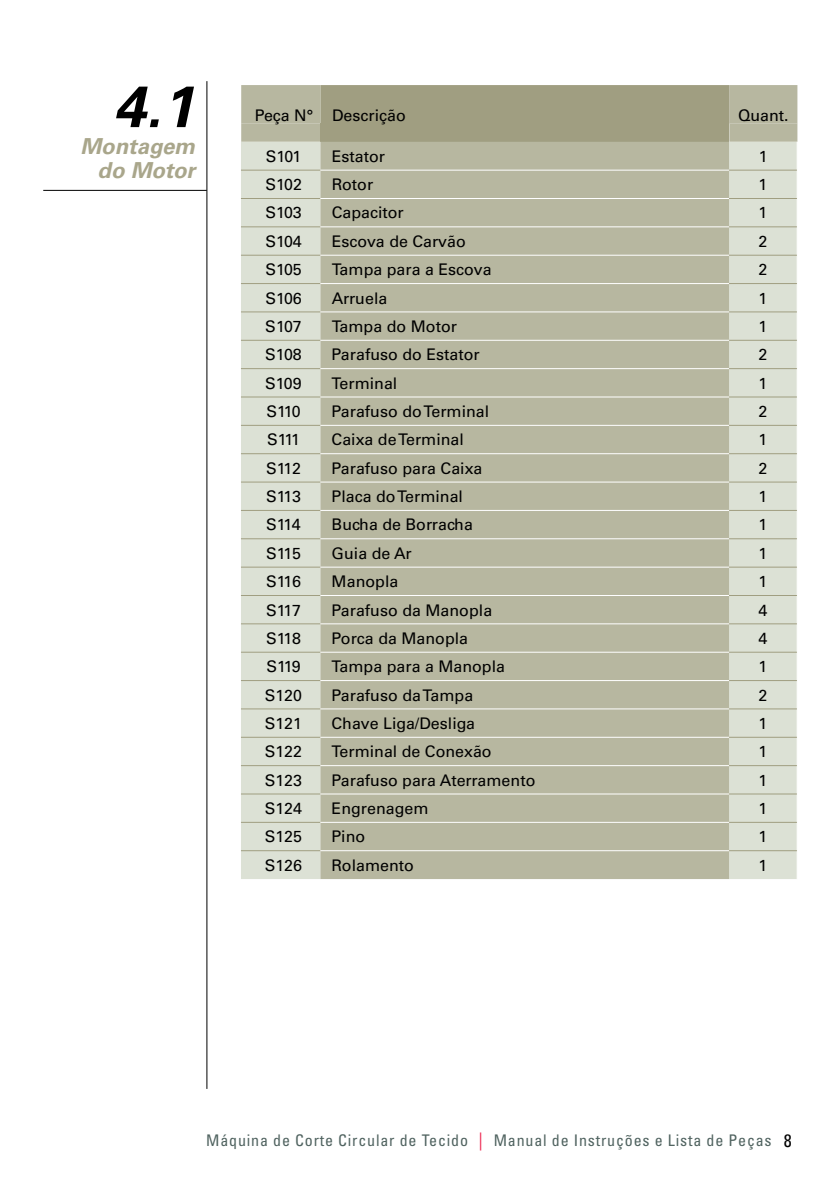
<style>
.page{position:relative;width:840px;height:1191px;background:#fff}
.page>*{position:absolute;margin:0;border:0;box-sizing:border-box;transform-origin:0 0}
.t1{font:italic 700 58px "Univers LT Std";color:#000}
.t2{font:italic 700 22px/24px "Univers LT Std";color:#a9a68b;text-align:right}
.t3{font:16px "Univers LT Std";color:#000}
.t4{font:condensed 16px "Univers LT Std";letter-spacing:.05em;color:#506360}
.s1{font-size:18px;color:#ed2951}
.s2{font-size:18px;color:#000}
</style>
<div class="page">
<svg style="left:241px;top:85px;width:556px;height:794px;background:#bfc0ab"></svg>
<hr style="left:241px;top:170px;width:79px;height:1px;background:#a09e81">
<hr style="left:241px;top:198px;width:79px;height:1px;background:#a09e81">
<hr style="left:241px;top:226px;width:79px;height:1px;background:#a09e81">
<hr style="left:241px;top:255px;width:79px;height:1px;background:#a09e81">
<hr style="left:241px;top:283px;width:79px;height:1px;background:#a09e81">
<hr style="left:241px;top:311px;width:79px;height:1px;background:#a09e81">
<hr style="left:241px;top:340px;width:79px;height:1px;background:#a09e81">
<hr style="left:241px;top:368px;width:79px;height:1px;background:#a09e81">
<hr style="left:241px;top:397px;width:79px;height:1px;background:#a09e81">
<hr style="left:241px;top:425px;width:79px;height:1px;background:#a09e81">
<hr style="left:241px;top:453px;width:79px;height:1px;background:#a09e81">
<hr style="left:241px;top:482px;width:79px;height:1px;background:#a09e81">
<hr style="left:241px;top:510px;width:79px;height:1px;background:#a09e81">
<hr style="left:241px;top:538px;width:79px;height:1px;background:#a09e81">
<hr style="left:241px;top:567px;width:79px;height:1px;background:#a09e81">
<hr style="left:241px;top:595px;width:79px;height:1px;background:#a09e81">
<hr style="left:241px;top:623px;width:79px;height:1px;background:#a09e81">
<hr style="left:241px;top:652px;width:79px;height:1px;background:#a09e81">
<hr style="left:241px;top:680px;width:79px;height:1px;background:#a09e81">
<hr style="left:241px;top:708px;width:79px;height:1px;background:#a09e81">
<hr style="left:241px;top:737px;width:79px;height:1px;background:#a09e81">
<hr style="left:241px;top:765px;width:79px;height:1px;background:#a09e81">
<hr style="left:241px;top:793px;width:79px;height:1px;background:#a09e81">
<hr style="left:241px;top:822px;width:79px;height:1px;background:#a09e81">
<hr style="left:241px;top:850px;width:79px;height:1px;background:#a09e81">
<hr style="left:320px;top:170px;width:408px;height:1px;background:#fff">
<hr style="left:320px;top:198px;width:408px;height:1px;background:#fff">
<hr style="left:320px;top:226px;width:408px;height:1px;background:#fff">
<hr style="left:320px;top:255px;width:408px;height:1px;background:#fff">
<hr style="left:320px;top:283px;width:408px;height:1px;background:#fff">
<hr style="left:320px;top:311px;width:408px;height:1px;background:#fff">
<hr style="left:320px;top:340px;width:408px;height:1px;background:#fff">
<hr style="left:320px;top:368px;width:408px;height:1px;background:#fff">
<hr style="left:320px;top:397px;width:408px;height:1px;background:#fff">
<hr style="left:320px;top:425px;width:408px;height:1px;background:#fff">
<hr style="left:320px;top:453px;width:408px;height:1px;background:#fff">
<hr style="left:320px;top:482px;width:408px;height:1px;background:#fff">
<hr style="left:320px;top:510px;width:408px;height:1px;background:#fff">
<hr style="left:320px;top:538px;width:408px;height:1px;background:#fff">
<hr style="left:320px;top:567px;width:408px;height:1px;background:#fff">
<hr style="left:320px;top:595px;width:408px;height:1px;background:#fff">
<hr style="left:320px;top:623px;width:408px;height:1px;background:#fff">
<hr style="left:320px;top:652px;width:408px;height:1px;background:#fff">
<hr style="left:320px;top:680px;width:408px;height:1px;background:#fff">
<hr style="left:320px;top:708px;width:408px;height:1px;background:#fff">
<hr style="left:320px;top:737px;width:408px;height:1px;background:#fff">
<hr style="left:320px;top:765px;width:408px;height:1px;background:#fff">
<hr style="left:320px;top:793px;width:408px;height:1px;background:#fff">
<hr style="left:320px;top:822px;width:408px;height:1px;background:#fff">
<hr style="left:320px;top:850px;width:408px;height:1px;background:#fff">
<hr style="left:728px;top:170px;width:68px;height:1px;background:#a09e81">
<hr style="left:728px;top:198px;width:68px;height:1px;background:#a09e81">
<hr style="left:728px;top:226px;width:68px;height:1px;background:#a09e81">
<hr style="left:728px;top:255px;width:68px;height:1px;background:#a09e81">
<hr style="left:728px;top:283px;width:68px;height:1px;background:#a09e81">
<hr style="left:728px;top:311px;width:68px;height:1px;background:#a09e81">
<hr style="left:728px;top:340px;width:68px;height:1px;background:#a09e81">
<hr style="left:728px;top:368px;width:68px;height:1px;background:#a09e81">
<hr style="left:728px;top:397px;width:68px;height:1px;background:#a09e81">
<hr style="left:728px;top:425px;width:68px;height:1px;background:#a09e81">
<hr style="left:728px;top:453px;width:68px;height:1px;background:#a09e81">
<hr style="left:728px;top:482px;width:68px;height:1px;background:#a09e81">
<hr style="left:728px;top:510px;width:68px;height:1px;background:#a09e81">
<hr style="left:728px;top:538px;width:68px;height:1px;background:#a09e81">
<hr style="left:728px;top:567px;width:68px;height:1px;background:#a09e81">
<hr style="left:728px;top:595px;width:68px;height:1px;background:#a09e81">
<hr style="left:728px;top:623px;width:68px;height:1px;background:#a09e81">
<hr style="left:728px;top:652px;width:68px;height:1px;background:#a09e81">
<hr style="left:728px;top:680px;width:68px;height:1px;background:#a09e81">
<hr style="left:728px;top:708px;width:68px;height:1px;background:#a09e81">
<hr style="left:728px;top:737px;width:68px;height:1px;background:#a09e81">
<hr style="left:728px;top:765px;width:68px;height:1px;background:#a09e81">
<hr style="left:728px;top:793px;width:68px;height:1px;background:#a09e81">
<hr style="left:728px;top:822px;width:68px;height:1px;background:#a09e81">
<hr style="left:728px;top:850px;width:68px;height:1px;background:#a09e81">
<hr style="left:43px;top:190px;width:164px;height:1px;background:#000">
<hr style="left:206px;top:81px;width:1px;height:1008px;background:#000">
<h1 class="t1" style="left:113px;top:73px;width:82px">4.1</h1>
<h2 class="t2" style="left:80px;top:135px;width:116px">Montagem do Motor</h2>
<p class="t3" style="left:254px;top:105px;width:153px">Peça N° Descrição</p>
<p class="t3" style="left:737px;top:105px;width:52px">Quant.</p>
<p class="t3" style="left:266px;top:146px;width:37px">S101</p>
<p class="t3" style="left:331px;top:146px;width:55px">Estator</p>
<p class="t3" style="left:758px;top:146px;width:10px">1</p>
<p class="t3" style="left:265px;top:175px;width:38px">S102</p>
<p class="t3" style="left:331px;top:175px;width:43px">Rotor</p>
<p class="t3" style="left:758px;top:175px;width:10px">1</p>
<p class="t3" style="left:265px;top:203px;width:38px">S103</p>
<p class="t3" style="left:331px;top:203px;width:74px">Capacitor</p>
<p class="t3" style="left:758px;top:203px;width:10px">1</p>
<p class="t3" style="left:265px;top:232px;width:38px">S104</p>
<p class="t3" style="left:331px;top:232px;width:136px">Escova de Carvão</p>
<p class="t3" style="left:758px;top:232px;width:10px">2</p>
<p class="t3" style="left:265px;top:260px;width:38px">S105</p>
<p class="t3" style="left:331px;top:260px;width:161px">Tampa para a Escova</p>
<p class="t3" style="left:758px;top:260px;width:10px">2</p>
<p class="t3" style="left:265px;top:288px;width:38px">S106</p>
<p class="t3" style="left:331px;top:288px;width:57px">Arruela</p>
<p class="t3" style="left:758px;top:288px;width:10px">1</p>
<p class="t3" style="left:265px;top:317px;width:38px">S107</p>
<p class="t3" style="left:331px;top:317px;width:127px">Tampa do Motor</p>
<p class="t3" style="left:758px;top:317px;width:10px">1</p>
<p class="t3" style="left:265px;top:345px;width:38px">S108</p>
<p class="t3" style="left:331px;top:345px;width:149px">Parafuso do Estator</p>
<p class="t3" style="left:758px;top:345px;width:10px">2</p>
<p class="t3" style="left:265px;top:373px;width:38px">S109</p>
<p class="t3" style="left:331px;top:373px;width:67px">Terminal</p>
<p class="t3" style="left:758px;top:373px;width:10px">1</p>
<p class="t3" style="left:266px;top:402px;width:36px">S110</p>
<p class="t3" style="left:331px;top:402px;width:159px">Parafuso do Terminal</p>
<p class="t3" style="left:758px;top:402px;width:10px">2</p>
<p class="t3" style="left:267px;top:430px;width:35px">S111</p>
<p class="t3" style="left:331px;top:430px;width:134px">Caixa de Terminal</p>
<p class="t3" style="left:758px;top:430px;width:10px">1</p>
<p class="t3" style="left:266px;top:458px;width:36px">S112</p>
<p class="t3" style="left:331px;top:458px;width:152px">Parafuso para Caixa</p>
<p class="t3" style="left:758px;top:458px;width:10px">2</p>
<p class="t3" style="left:266px;top:487px;width:36px">S113</p>
<p class="t3" style="left:331px;top:487px;width:133px">Placa do Terminal</p>
<p class="t3" style="left:758px;top:487px;width:10px">1</p>
<p class="t3" style="left:266px;top:515px;width:36px">S114</p>
<p class="t3" style="left:331px;top:515px;width:143px">Bucha de Borracha</p>
<p class="t3" style="left:758px;top:515px;width:10px">1</p>
<p class="t3" style="left:266px;top:543px;width:36px">S115</p>
<p class="t3" style="left:331px;top:543px;width:82px">Guia de Ar</p>
<p class="t3" style="left:758px;top:543px;width:10px">1</p>
<p class="t3" style="left:266px;top:572px;width:36px">S116</p>
<p class="t3" style="left:331px;top:572px;width:68px">Manopla</p>
<p class="t3" style="left:758px;top:572px;width:10px">1</p>
<p class="t3" style="left:266px;top:600px;width:36px">S117</p>
<p class="t3" style="left:331px;top:600px;width:162px">Parafuso da Manopla</p>
<p class="t3" style="left:758px;top:600px;width:10px">4</p>
<p class="t3" style="left:266px;top:629px;width:36px">S118</p>
<p class="t3" style="left:331px;top:629px;width:138px">Porca da Manopla</p>
<p class="t3" style="left:758px;top:629px;width:10px">4</p>
<p class="t3" style="left:266px;top:657px;width:36px">S119</p>
<p class="t3" style="left:331px;top:657px;width:175px">Tampa para a Manopla</p>
<p class="t3" style="left:758px;top:657px;width:10px">1</p>
<p class="t3" style="left:265px;top:685px;width:39px">S120</p>
<p class="t3" style="left:331px;top:685px;width:143px">Parafuso da Tampa</p>
<p class="t3" style="left:758px;top:685px;width:10px">2</p>
<p class="t3" style="left:265px;top:714px;width:39px">S121</p>
<p class="t3" style="left:331px;top:714px;width:145px">Chave Liga/Desliga</p>
<p class="t3" style="left:758px;top:714px;width:10px">1</p>
<p class="t3" style="left:265px;top:742px;width:39px">S122</p>
<p class="t3" style="left:331px;top:742px;width:161px">Terminal de Conexão</p>
<p class="t3" style="left:758px;top:742px;width:10px">1</p>
<p class="t3" style="left:265px;top:770px;width:39px">S123</p>
<p class="t3" style="left:331px;top:770px;width:205px">Parafuso para Aterramento</p>
<p class="t3" style="left:758px;top:770px;width:10px">1</p>
<p class="t3" style="left:265px;top:799px;width:39px">S124</p>
<p class="t3" style="left:331px;top:799px;width:98px">Engrenagem</p>
<p class="t3" style="left:758px;top:799px;width:10px">1</p>
<p class="t3" style="left:265px;top:827px;width:39px">S125</p>
<p class="t3" style="left:331px;top:827px;width:35px">Pino</p>
<p class="t3" style="left:758px;top:827px;width:10px">1</p>
<p class="t3" style="left:265px;top:855px;width:39px">S126</p>
<p class="t3" style="left:331px;top:855px;width:84px">Rolamento</p>
<p class="t3" style="left:758px;top:855px;width:10px">1</p>
<p class="t4" style="left:206px;top:1130px;width:586px">Máquina de Corte Circular de Tecido <span class="s1">|</span> Manual de Instruções e Lista de Peças <span class="s2">8</span></p>
</div>
